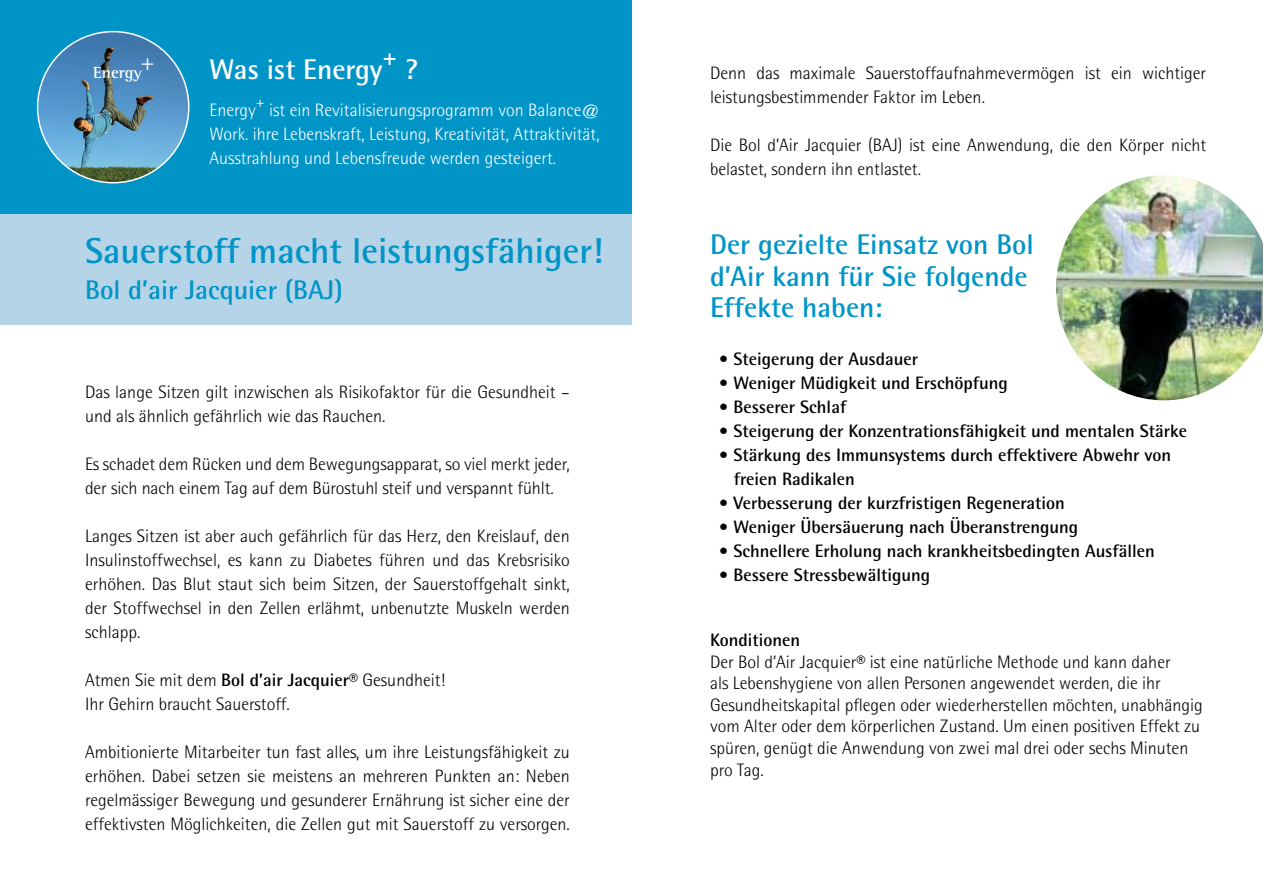
<style>
.page{position:relative;width:1263px;height:893px;background:#fff}
.page>*{position:absolute;margin:0;border:0;box-sizing:border-box;transform-origin:0 0}
.t1{font:700 36px "Rotis Semi Sans";color:#0094c7}
.t2{font:700 28.5px/31.5px "Rotis Semi Sans";color:#0094c7}
.t3{font:700 28.5px "Rotis Semi Sans";color:#fff}
.t4{font:700 27px "Rotis Semi Sans";color:#0094c7}
.t5{font:700 24.45px "Rotis Semi Sans";color:#fff}
.t6{font:300 18px/24px "Rotis Semi Sans";color:#000}
.t7{font:700 18px/24px "Rotis Semi Sans";color:#000}
.t8{font:300 18px/24px "Rotis Semi Sans";color:#fff;text-align:justify}
.t9{font:700 16.5px "Rotis Semi Serif";color:#fff}
.t10{font:300 15.75px "Rotis Semi Sans";color:#fff}
.s1{font-weight:700}
</style>
<div class="page">
<div style="left:0;top:0;width:631px;height:214px;background:#0094c7"></div>
<img style="left:38px;top:32px;width:150px;height:151px">
<div style="left:0;top:214px;width:631px;height:111px;background:#b5d4e8"></div>
<img style="left:1056px;top:175px;width:207px;height:225px">
<h3 class="t5" style="left:382px;top:41px;width:16px">+</h3>
<h2 class="t3" style="left:406px;top:51px;width:14px">?</h2>
<p class="t9" style="left:93px;top:62px;width:63px">Energy<sup>+</sup></p>
<h2 class="t3" style="left:209px;top:51px;width:175px">Was ist Energy</h2>
<p class="t10" style="left:256px;top:93px;width:11px">+</p>
<p class="t8" style="left:209px;top:98px;width:392px;text-indent:60px">ist ein Revitalisierungsprogramm von Balance@ Work. ihre Lebenskraft, Leistung, Kreativität, Attraktivität, Ausstrahlung und Lebensfreude werden gesteigert.</p>
<p class="t8" style="left:209px;top:98px;width:48px">Energy</p>
<h1 class="t1" style="left:85px;top:228px;width:519px">Sauerstoff macht leistungsfähiger!</h1>
<h3 class="t4" style="left:85px;top:273px;width:259px">Bol d’air Jacquier (BAJ)</h3>
<p class="t6" style="left:85px;top:380px;width:486px">Das lange Sitzen gilt inzwischen als Risikofaktor für die Gesundheit – und als ähnlich gefährlich wie das Rauchen.</p>
<p class="t6" style="left:85px;top:452px;width:486px">Es schadet dem Rücken und dem Bewegungsapparat, so viel merkt jeder, der sich nach einem Tag auf dem Bürostuhl steif und verspannt fühlt.</p>
<p class="t6" style="left:85px;top:524px;width:486px;text-align:justify">Langes Sitzen ist aber auch gefährlich für das Herz, den Kreislauf, den Insulinstoffwechsel, es kann zu Diabetes führen und das Krebsrisiko erhöhen. Das Blut staut sich beim Sitzen, der Sauerstoffgehalt sinkt, der Stoffwechsel in den Zellen erlähmt, unbenutzte Muskeln werden schlapp.</p>
<p class="t6" style="left:85px;top:668px;width:362px">Atmen Sie mit dem <span class="s1">Bol d’air Jacquier®</span> Gesundheit!<br>Ihr Gehirn braucht Sauerstoff.</p>
<p class="t6" style="left:85px;top:740px;width:486px;text-align:justify">Ambitionierte Mitarbeiter tun fast alles, um ihre Leistungsfähigkeit zu erhöhen. Dabei setzen sie meistens an mehreren Punkten an: Neben regelmässiger Bewegung und gesunderer Ernährung ist sicher eine der effektivsten Möglichkeiten, die Zellen gut mit Sauerstoff zu versorgen.</p>
<p class="t6" style="left:710px;top:60px;width:498px">Denn das maximale Sauerstoffaufnahmevermögen ist ein wichtiger leistungsbestimmender Faktor im Leben.</p>
<p class="t6" style="left:710px;top:132px;width:498px">Die Bol d’Air Jacquier (BAJ) ist eine Anwendung, die den Körper nicht belastet, sondern ihn entlastet.</p>
<h2 class="t2" style="left:710px;top:228px;width:325px">Der gezielte Einsatz von Bol d’Air kann für Sie folgende<br>Effekte haben:</h2>
<p class="t7" style="left:719px;top:347px;width:201px">• Steigerung der Ausdauer</p>
<p class="t7" style="left:719px;top:371px;width:291px">• Weniger Müdigkeit und Erschöpfung</p>
<p class="t7" style="left:719px;top:395px;width:129px">• Besserer Schlaf</p>
<p class="t7" style="left:719px;top:419px;width:470px">• Steigerung der Konzentrationsfähigkeit und mentalen Stärke</p>
<p class="t7" style="left:734px;top:443px;width:439px;text-indent:-15px">• Stärkung des Immunsystems durch effektivere Abwehr von freien Radikalen</p>
<p class="t7" style="left:719px;top:491px;width:348px">• Verbesserung der kurzfristigen Regeneration</p>
<p class="t7" style="left:719px;top:515px;width:361px">• Weniger Übersäuerung nach Überanstrengung</p>
<p class="t7" style="left:719px;top:539px;width:438px">• Schnellere Erholung nach krankheitsbedingten Ausfällen</p>
<p class="t7" style="left:719px;top:563px;width:213px">• Bessere Stressbewältigung</p>
<p class="t7" style="left:710px;top:627px;width:92px">Konditionen</p>
<p class="t6" style="left:710px;top:651px;width:494px;line-height:21.6px">Der Bol d’Air Jacquier® ist eine natürliche Methode und kann daher<br>als Lebenshygiene von allen Personen angewendet werden, die ihr Gesundheitskapital pflegen oder wiederherstellen möchten, unabhängig vom Alter oder dem körperlichen Zustand. Um einen positiven Effekt zu spü ren, genügt die Anwendung von zwei mal drei oder sechs Minuten pro Tag.</p>
</div>
